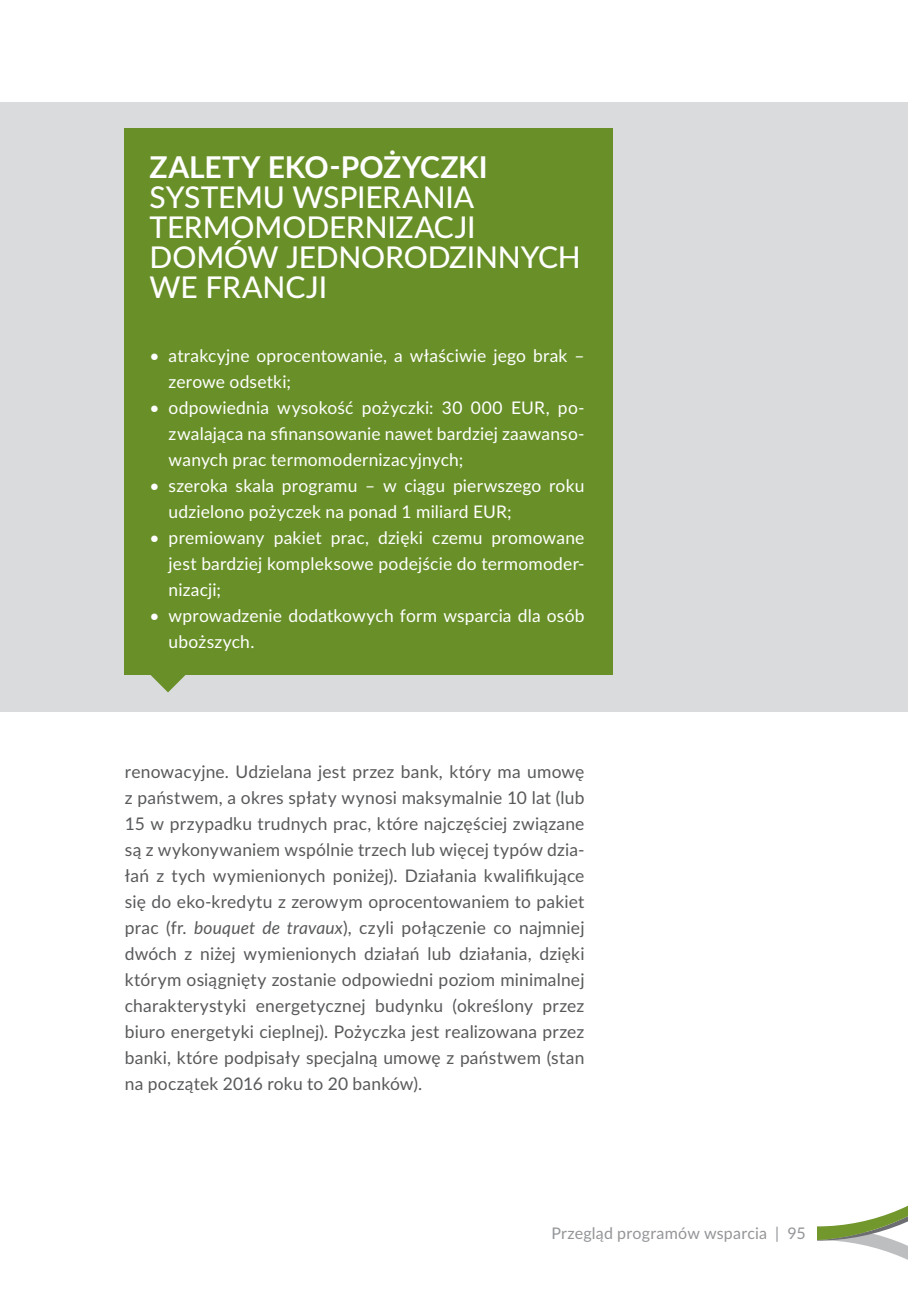
<style>
.page{position:relative;width:908px;height:1304px;background:#fff}
.page>*{position:absolute;margin:0;border:0;box-sizing:border-box;transform-origin:0 0}
.t1{font:500 30px/30px "Lato";letter-spacing:-.005em;color:#fff}
.t2{font:700 30px "Lato";color:#fff}
.t3{font:17.4px/26px "Lato";letter-spacing:.01em;color:#58595b;text-align:justify}
.t4{font:17.4px/26px "Lato";letter-spacing:.01em;color:#fff}
.t5{font:16px "Lato";letter-spacing:.015em;color:#939598}
.s1{font-style:italic}
</style>
<div class="page">
<svg style="left:817px;top:1206px;width:90px;height:54px"></svg>
<div style="left:0;top:102px;width:907px;height:609px;background:#dadbdc"></div>
<div style="left:125px;top:128px;width:487px;height:546px;background:#699028"></div>
<svg style="left:149px;top:674px;width:37px;height:18px"></svg>
<h1 class="t2" style="left:149px;top:145px;width:339px">ZALETY EKO-POŻYCZKI</h1>
<h1 class="t1" style="left:149px;top:181px;width:432px">SYSTEMU WSPIERANIA<br>TERMOMODERNIZACJI<br>DOMÓW JEDNORODZINNYCH<br>WE FRANCJI</h1>
<p class="t4" style="left:168px;top:342px;width:417px;text-indent:-19px">• atrakcyjne oprocentowanie, a właściwie jego brak – zerowe odsetki;</p>
<p class="t4" style="left:168px;top:394px;width:417px;text-align:justify;text-indent:-19px">• odpowiednia wysokość pożyczki: 30 000 EUR, po&shy;zwalająca na sfinansowanie nawet bardziej zaawanso&shy;wanych prac termomodernizacyjnych;</p>
<p class="t4" style="left:168px;top:472px;width:417px;text-indent:-19px">• szeroka skala programu – w ciągu pierwszego roku udzielono pożyczek na ponad 1 miliard EUR;</p>
<p class="t4" style="left:168px;top:524px;width:417px;text-align:justify;text-indent:-19px">• premiowany pakiet prac, dzięki czemu promowane jest bardziej kompleksowe podejście do termomoder&shy;nizacji;</p>
<p class="t4" style="left:168px;top:602px;width:417px;text-indent:-19px">• wprowadzenie dodatkowych form wsparcia dla osób uboższych.</p>
<p class="t3" style="left:125px;top:758px;width:461px">renowacyjne. Udzielana jest przez bank, który ma umowę z państwem, a okres spłaty wynosi maksymalnie 10 lat (lub 15 w przypadku trudnych prac, które najczęściej związane są z wykonywaniem wspólnie trzech lub więcej typów dzia&shy;łań z tych wymienionych poniżej). Działania kwalifikujące się do eko-kredytu z zerowym oprocentowaniem to pakiet prac (fr. <span class="s1">bouquet de travaux</span>), czyli połączenie co najmniej dwóch z niżej wymienionych działań lub działania, dzięki którym osiągnięty zostanie odpowiedni poziom minimalnej charakterystyki energetycznej budynku (określony przez biuro energetyki cieplnej). Pożyczka jest realizowana przez banki, które podpisały specjalną umowę z państwem (stan na początek 2016 roku to 20 banków).</p>
<p class="t5" style="left:551px;top:1221px;width:256px">Przegląd programów wsparcia | 95</p>
</div>
